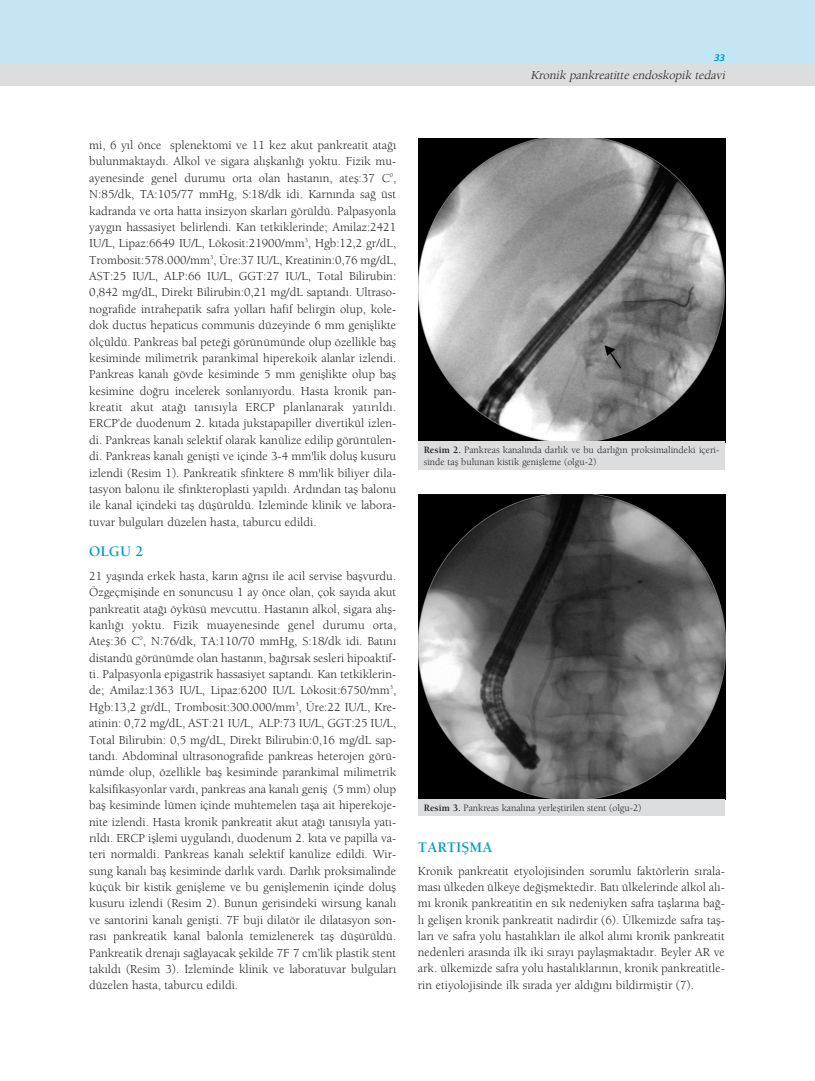
<style>
.page{position:relative;width:815px;height:1081px;background:#fff}
.page>*{position:absolute;margin:0;border:0;box-sizing:border-box;transform-origin:0 0}
.t1{font:700 15px "Berkeley";color:#009eca}
.t2{font:12.5px/16.4px "Berkeley";color:#231f20;text-align:justify}
.t3{font:italic 12.5px "Berkeley";color:#231f20}
.t4{font:10px/12px "Berkeley";color:#231f20}
.t5{font:10px "Fruga Sans Bold Ita";color:#009eca}
.s1{font-weight:700}
</style>
<div class="page">
<img style="left:418px;top:495px;width:307px;height:304px">
<div style="left:418px;top:799px;width:307px;height:17px;background:#dcdddf"></div>
<div style="left:0;top:63px;width:814px;height:22px;background:#dcdddf"></div>
<div style="left:0;top:1px;width:814px;height:62px;background:#c4e6f2"></div>
<img style="left:418px;top:139px;width:307px;height:303px">
<div style="left:418px;top:442px;width:307px;height:28px;background:#dcdddf"></div>
<p class="t5" style="left:714px;top:54px;width:12px">33</p>
<p class="t3" style="left:531px;top:70px;width:198px">Kronik pankreatitte endoskopik tedavi</p>
<p class="t2" style="left:89px;top:138px;width:308px">mi, 6 y›l önce splenektomi ve 11 kez akut pankreatit ata¤› bulunmaktayd›. Alkol ve sigara al›flkanl›¤› yoktu. Fizik mu&shy;ayenesinde genel durumu orta olan hastan›n, atefl:37 C<sup>0</sup>, N:85/dk, TA:105/77 mmHg, S:18/dk idi. Karn›nda sa¤ üst kadranda ve orta hatta insizyon skarlar› görüldü. Palpasyonla yayg›n hassasiyet belirlendi. Kan tetkiklerinde; Amilaz:2421<br>IU/L, Lipaz:6649 IU/L, Lökosit:21900/mm<sup>3</sup>, Hgb:12,2 gr/dL, Trombosit:578.000/mm<sup>3</sup>, Üre:37 IU/L, Kreatinin:0,76 mg/dL, AST:25 IU/L, ALP:66 IU/L, GGT:27 IU/L, Total Bilirubin:<br>0,842 mg/dL, Direkt Bilirubin:0,21 mg/dL saptand›. Ultraso&shy;nografide intrahepatik safra yollar› hafif belirgin olup, kole&shy;dok ductus hepaticus communis düzeyinde 6 mm genifllikte ölçüldü. Pankreas bal pete¤i görünümünde olup özellikle bafl kesiminde milimetrik parankimal hiperekoik alanlar izlendi.<br>Pankreas kanal› gövde kesiminde 5 mm genifllikte olup bafl kesimine do¤ru incelerek sonlan›yordu. Hasta kronik pan&shy;kreatit akut ata¤› tan›s›yla ERCP planlanarak yat›r›ld›.<br>ERCP’de duodenum 2. k›tada jukstapapiller divertikül izlen&shy;di. Pankreas kanal› selektif olarak kanülize edilip görüntülen&shy;di. Pankreas kanal› geniflti ve içinde 3-4 mm'lik dolufl kusuru izlendi (Resim 1). Pankreatik sfinktere 8 mm'lik biliyer dila&shy;tasyon balonu ile sfinkteroplasti yap›ld›. Ard›ndan tafl balonu ile kanal içindeki tafl düflürüldü. ‹zleminde klinik ve labora&shy;tuvar bulgular› düzelen hasta, taburcu edildi.</p>
<p class="t1" style="left:89px;top:545px;width:56px">OLGU 2</p>
<p class="t2" style="left:89px;top:568px;width:308px">21 yafl›nda erkek hasta, kar›n a¤r›s› ile acil servise baflvurdu.<br>Özgeçmiflinde en sonuncusu 1 ay önce olan, çok say›da akut pankreatit ata¤› öyküsü mevcuttu. Hastan›n alkol, sigara al›fl&shy;kanl›¤› yoktu. Fizik muayenesinde genel durumu orta, Atefl:36 C<sup>0</sup>, N:76/dk, TA:110/70 mmHg, S:18/dk idi. Bat›n› distandü görünümde olan hastan›n, ba¤›rsak sesleri hipoaktif&shy;ti. Palpasyonla epigastrik hassasiyet saptand›. Kan tetkiklerin&shy;de; Amilaz:1363 IU/L, Lipaz:6200 IU/L Lökosit:6750/mm<sup>3</sup>, Hgb:13,2 gr/dL, Trombosit:300.000/mm<sup>3</sup>, Üre:22 IU/L, Kre&shy;atinin: 0,72 mg/dL, AST:21 IU/L, ALP:73 IU/L, GGT:25 IU/L, Total Bilirubin: 0,5 mg/dL, Direkt Bilirubin:0,16 mg/dL sap&shy;tand›. Abdominal ultrasonografide pankreas heterojen görü&shy;nümde olup, özellikle bafl kesiminde parankimal milimetrik kalsifikasyonlar vard›, pankreas ana kanal› genifl (5 mm) olup bafl kesiminde lümen içinde muhtemelen tafla ait hiperekoje&shy;nite izlendi. Hasta kronik pankreatit akut ata¤› tan›s›yla yat›- r›ld›. ERCP ifllemi uyguland›, duodenum 2. k›ta ve papilla va&shy;teri normaldi. Pankreas kanal› selektif kanülize edildi. Wir&shy;sung kanal› bafl kesiminde darl›k vard›. Darl›k proksimalinde küçük bir kistik geniflleme ve bu genifllemenin içinde dolufl kusuru izlendi (Resim 2). Bunun gerisindeki wirsung kanal› ve santorini kanal› geniflti. 7F buji dilatör ile dilatasyon son&shy;ras› pankreatik kanal balonla temizlenerek tafl düflürüldü.<br>Pankreatik drenaj› sa¤layacak flekilde 7F 7 cm’lik plastik stent tak›ld› (Resim 3). ‹zleminde klinik ve laboratuvar bulgular› düzelen hasta, taburcu edildi.</p>
<p class="t4" style="left:424px;top:445px;width:297px"><span class="s1">Resim 2.</span> Pankreas kanal›nda darl›k ve bu darl›¤›n proksimalindeki içeri&shy;sinde tafl bulunan kistik geniflleme (olgu-2)</p>
<p class="t4" style="left:424px;top:802px;width:219px"><span class="s1">Resim 3.</span> Pankreas kanal›na yerlefltirilen stent (olgu-2)</p>
<p class="t1" style="left:418px;top:841px;width:76px">TARTIfiMA</p>
<p class="t2" style="left:418px;top:864px;width:308px">Kronik pankreatit etyolojisinden sorumlu faktörlerin s›rala&shy;mas› ülkeden ülkeye de¤iflmektedir. Bat› ülkelerinde alkol al›- m› kronik pankreatitin en s›k nedeniyken safra tafllar›na ba¤- l› geliflen kronik pankreatit nadirdir (6). Ülkemizde safra tafl&shy;lar› ve safra yolu hastal›klar› ile alkol al›m› kronik pankreatit nedenleri aras›nda ilk iki s›ray› paylaflmaktad›r. Beyler AR ve ark. ülkemizde safra yolu hastal›klar›n›n, kronik pankreatitle&shy;rin etiyolojisinde ilk s›rada yer ald›¤›n› bildirmifltir (7).</p>
</div>
